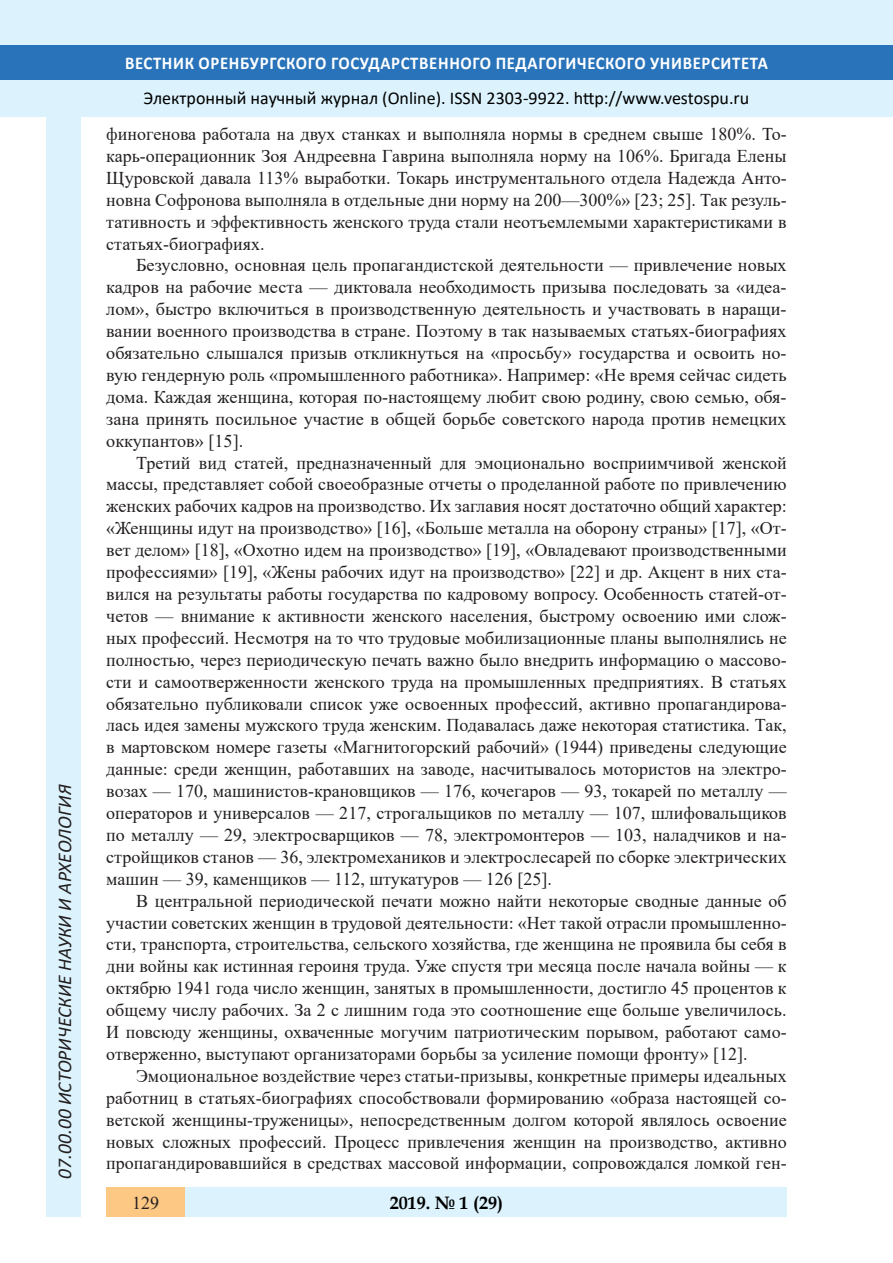
<style>
.page{position:relative;width:893px;height:1263px;background:#fff}
.page>*{position:absolute;margin:0;border:0;box-sizing:border-box;transform-origin:0 0}
.t1{font:italic 19.5px "Calibri";color:#231f20}
.Стиль2{font:18px/21.9px "Times New Roman";color:#231f20;text-align:justify}
.t2{font:18px "Calibri";color:#000}
.t3{font:700 18px "Calibri";letter-spacing:.04em;color:#fff;scale:.93 1}
.t4{font:700 18px "Book Antiqua";color:#000}
</style>
<div class="page">
<div style="left:0;top:0;width:893px;height:116px;background:#dcf2fc"></div>
<div style="left:0;top:45px;width:893px;height:34px;background:#2873ba"></div>
<div style="left:47px;top:116px;width:34px;height:1101px;background:#dcf2fc"></div>
<div style="left:106px;top:1188px;width:681px;height:29px;background:#dcf2fc"></div>
<div style="left:106px;top:1188px;width:79px;height:29px;background:#fdc784"></div>
<p class="t1" style="left:51px;top:1179px;width:395px;rotate:-90deg">07.00.00 ИСТОРИЧЕСКИЕ НАУКИ И АРХЕОЛОГИЯ</p>
<p class="t1" style="left:51px;top:1105px;width:206px;rotate:-90deg">БИОЛОГИЧЕСКИЕ НАУКИ</p>
<p class="t1" style="left:51px;top:1169px;width:11px;rotate:-90deg">3</p>
<p class="t3" style="left:125px;top:50px;width:693px">ВЕСТНИК ОРЕНБУРГСКОГО ГОСУДАРСТВЕННОГО ПЕДАГОГИЧЕСКОГО УНИВЕРСИТЕТА</p>
<p class="t2" style="left:144px;top:85px;width:607px">Электронный научный журнал (Online). ISSN 2303-9922. http://www.vestospu.ru</p>
<p class="t2" style="left:583px;top:85px;width:13px">t</p>
<p class="t2" style="left:583px;top:85px;width:13px">t</p>
<p class="Стиль2" style="left:106px;top:122px;width:682px">финогенова работала на двух станках и выполняла нормы в среднем свыше 180%. То&shy;карь-операционник Зоя Андреевна Гаврина выполняла норму на 106%. Бригада Елены Щуровской давала 113% выработки. Токарь инструментального отдела Надежда Анто&shy;новна Софронова выполняла в отдельные дни норму на 200—300%» [23; 25]. Так резуль&shy;тативность и эффективность женского труда стали неотъемлемыми характеристиками в статьях-биографиях.</p>
<p class="Стиль2" style="left:106px;top:254px;width:682px;text-indent:30px">Безусловно, основная цель пропагандистской деятельности — привлечение новых кадров на рабочие места — диктовала необходимость призыва последовать за «идеа&shy;лом», быстро включиться в производственную деятельность и участвовать в наращи&shy;вании военного производства в стране. Поэтому в так называемых статьях-биографиях обязательно слышался призыв откликнуться на «просьбу» государства и освоить но&shy;вую гендерную роль «промышленного работника». Например: «Не время сейчас сидеть дома. Каждая женщина, которая по-настоящему любит свою родину, свою семью, обя&shy;зана принять посильное участие в общей борьбе советского народа против немецких оккупантов» [15].</p>
<p class="Стиль2" style="left:106px;top:451px;width:682px;text-indent:30px">Третий вид статей, предназначенный для эмоционально восприимчивой женской массы, представляет собой своеобразные отчеты о проделанной работе по привлечению женских рабочих кадров на производство. Их заглавия носят достаточно общий характер: «Женщины идут на производство» [16], «Больше металла на оборону страны» [17], «От&shy;вет делом» [18], «Охотно идем на производство» [19], «Овладевают производственными профессиями» [19], «Жены рабочих идут на производство» [22] и др. Акцент в них ста&shy;вился на результаты работы государства по кадровому вопросу. Особенность статей-от&shy;четов — внимание к активности женского населения, быстрому освоению ими слож&shy;ных профессий. Несмотря на то что трудовые мобилизационные планы выполнялись не полностью, через периодическую печать важно было внедрить информацию о массово&shy;сти и самоотверженности женского труда на промышленных предприятиях. В статьях обязательно публиковали список уже освоенных профессий, активно пропагандирова&shy;лась идея замены мужского труда женским. Подавалась даже некоторая статистика. Так, в мартовском номере газеты «Магнитогорский рабочий» (1944) приведены следующие данные: среди женщин, работавших на заводе, насчитывалось мотористов на электро&shy;возах — 170, машинистов-крановщиков — 176, кочегаров — 93, токарей по металлу — операторов и универсалов — 217, строгальщиков по металлу — 107, шлифовальщиков по металлу — 29, электросварщиков — 78, электромонтеров — 103, наладчиков и на&shy;стройщиков станов — 36, электромехаников и электрослесарей по сборке электрических машин — 39, каменщиков — 112, штукатуров — 126 [25].</p>
<p class="Стиль2" style="left:106px;top:889px;width:682px;text-indent:30px">В центральной периодической печати можно найти некоторые сводные данные об участии советских женщин в трудовой деятельности: «Нет такой отрасли промышленно&shy;сти, транспорта, строительства, сельского хозяйства, где женщина не проявила бы себя в дни войны как истинная героиня труда. Уже спустя три месяца после начала войны — к октябрю 1941 года число женщин, занятых в промышленности, достигло 45 процентов к общему числу рабочих. За 2 с лишним года это соотношение еще больше увеличилось.<br>И повсюду женщины, охваченные могучим патриотическим порывом, работают само&shy;отверженно, выступают организаторами борьбы за усиление помощи фронту» [12].</p>
<p class="Стиль2" style="left:106px;top:1064px;width:682px;text-indent:30px">Эмоциональное воздействие через статьи-призывы, конкретные примеры идеальных работниц в статьях-биографиях способствовали формированию «образа настоящей со&shy;ветской женщины-труженицы», непосредственным долгом которой являлось освоение новых сложных профессий. Процесс привлечения женщин на производство, активно пропагандировавшийся в средствах массовой информации, сопровождался ломкой ген-</p>
<p class="t4" style="left:390px;top:1190px;width:115px">2019. № 1 (29)</p>
<p class="Стиль2" style="left:132px;top:1191px;width:28px">129</p>
<p class="t4" style="left:460px;top:1190px;width:39px">2 6</p>
<p class="t4" style="left:417px;top:1190px;width:10px">8</p>
<p class="t4" style="left:488px;top:1190px;width:10px">5</p>
</div>
